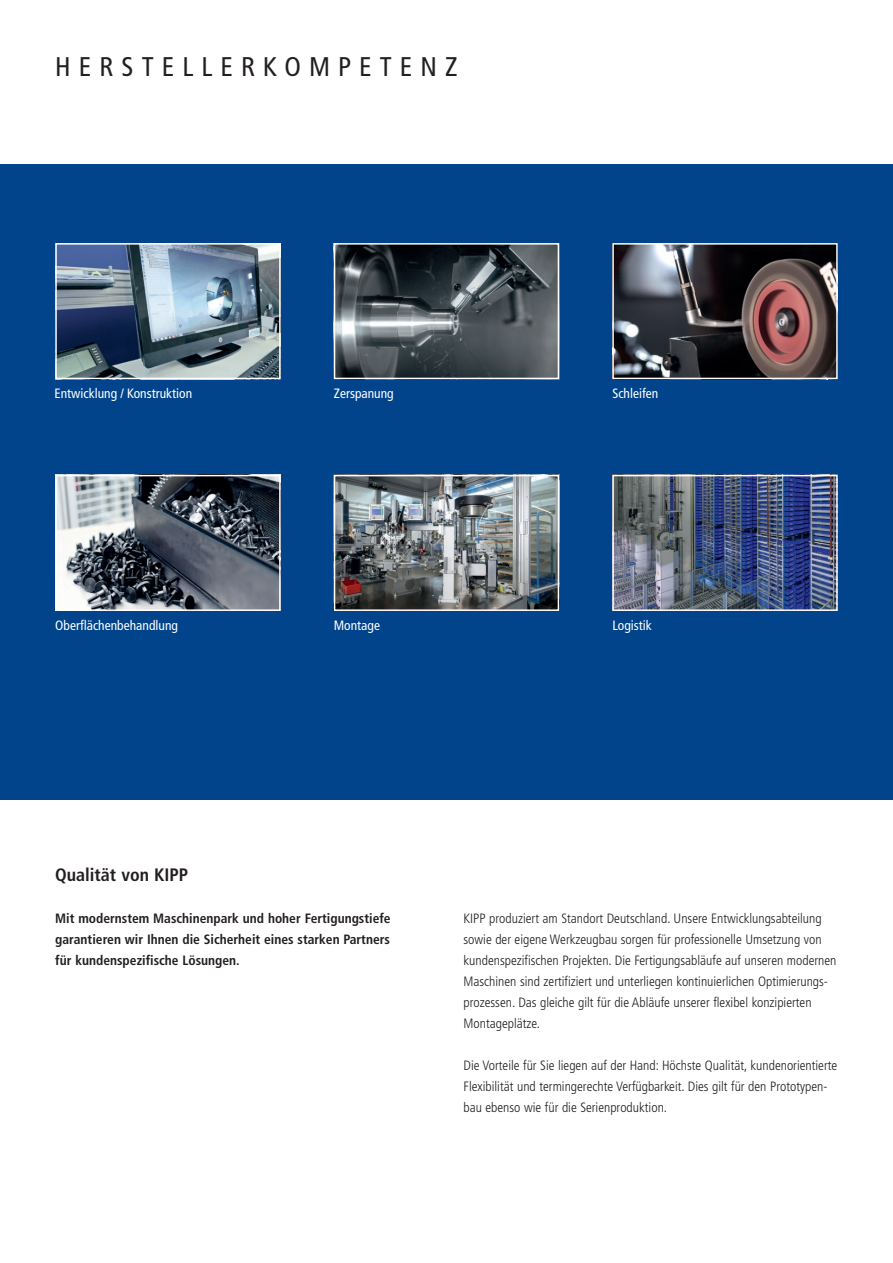
<style>
.page{position:relative;width:893px;height:1263px;background:#fff}
.page>*{position:absolute;margin:0;border:0;box-sizing:border-box;transform-origin:0 0}
.t1{font:condensed 27px "Frutiger LT Std";letter-spacing:.3em;color:#231f20}
.t2{font:700 condensed 18px "Frutiger LT Std";color:#231f20}
.t3{font:300 condensed 13.5px/21px "Frutiger LT Std";color:#231f20}
.t4{font:700 condensed 13.5px/21px "Frutiger LT Std";color:#231f20;text-align:justify}
.t5{font:condensed 13.5px "Frutiger LT Std";color:#fff}
</style>
<div class="page">
<div style="left:0;top:164px;width:893px;height:635px;background:#01448c"></div>
<img style="left:58px;top:246px;width:220px;height:130px">
<div style="left:55px;top:243px;width:226px;height:136px;border:2px solid #fff"></div>
<img style="left:337px;top:246px;width:219px;height:130px">
<div style="left:334px;top:243px;width:225px;height:136px;border:2px solid #fff"></div>
<img style="left:58px;top:478px;width:220px;height:130px">
<div style="left:55px;top:475px;width:226px;height:136px;border:2px solid #fff"></div>
<img style="left:337px;top:478px;width:219px;height:130px">
<div style="left:334px;top:475px;width:225px;height:136px;border:2px solid #fff"></div>
<img style="left:615px;top:478px;width:220px;height:130px">
<div style="left:612px;top:475px;width:226px;height:136px;border:2px solid #fff"></div>
<img style="left:615px;top:246px;width:220px;height:130px">
<div style="left:612px;top:243px;width:226px;height:136px;border:2px solid #fff"></div>
<h1 class="t1" style="left:55px;top:50px;width:404px">HERSTELLERKOMPETENZ</h1>
<p class="t5" style="left:55px;top:385px;width:139px">Entwicklung / Konstruktion</p>
<p class="t5" style="left:334px;top:385px;width:61px">Zerspanung</p>
<p class="t5" style="left:612px;top:385px;width:47px">Schleifen</p>
<p class="t5" style="left:55px;top:617px;width:124px">Oberflächenbehandlung</p>
<p class="t5" style="left:334px;top:617px;width:48px">Montage</p>
<p class="t5" style="left:612px;top:617px;width:41px">Logistik</p>
<h2 class="t2" style="left:55px;top:864px;width:135px">Qualität von KIPP</h2>
<p class="t4" style="left:55px;top:908px;width:337px">Mit modernstem Maschinenpark und hoher Fertigungstiefe garantieren wir Ihnen die Sicherheit eines starken Partners für kundenspezifische Lösungen.</p>
<p class="t3" style="left:463px;top:908px;width:374px">KIPP produziert am Standort Deutschland. Unsere Entwicklungsabteilung sowie der eigene Werkzeugbau sorgen für professionelle Umsetzung von kundenspezifischen Projekten. Die Fertigungsabläufe auf unseren modernen Maschinen sind zertifiziert und unterliegen kontinuierlichen Optimierungs&shy;prozessen. Das gleiche gilt für die Abläufe unserer flexibel konzipierten Montageplätze.</p>
<p class="t3" style="left:463px;top:1055px;width:375px">Die Vorteile für Sie liegen auf der Hand: Höchste Qualität, kundenorientierte<br>Flexibilität und termingerechte Verfügbarkeit. Dies gilt für den Prototypen&shy;bau ebenso wie für die Serienproduktion.</p>
</div>
